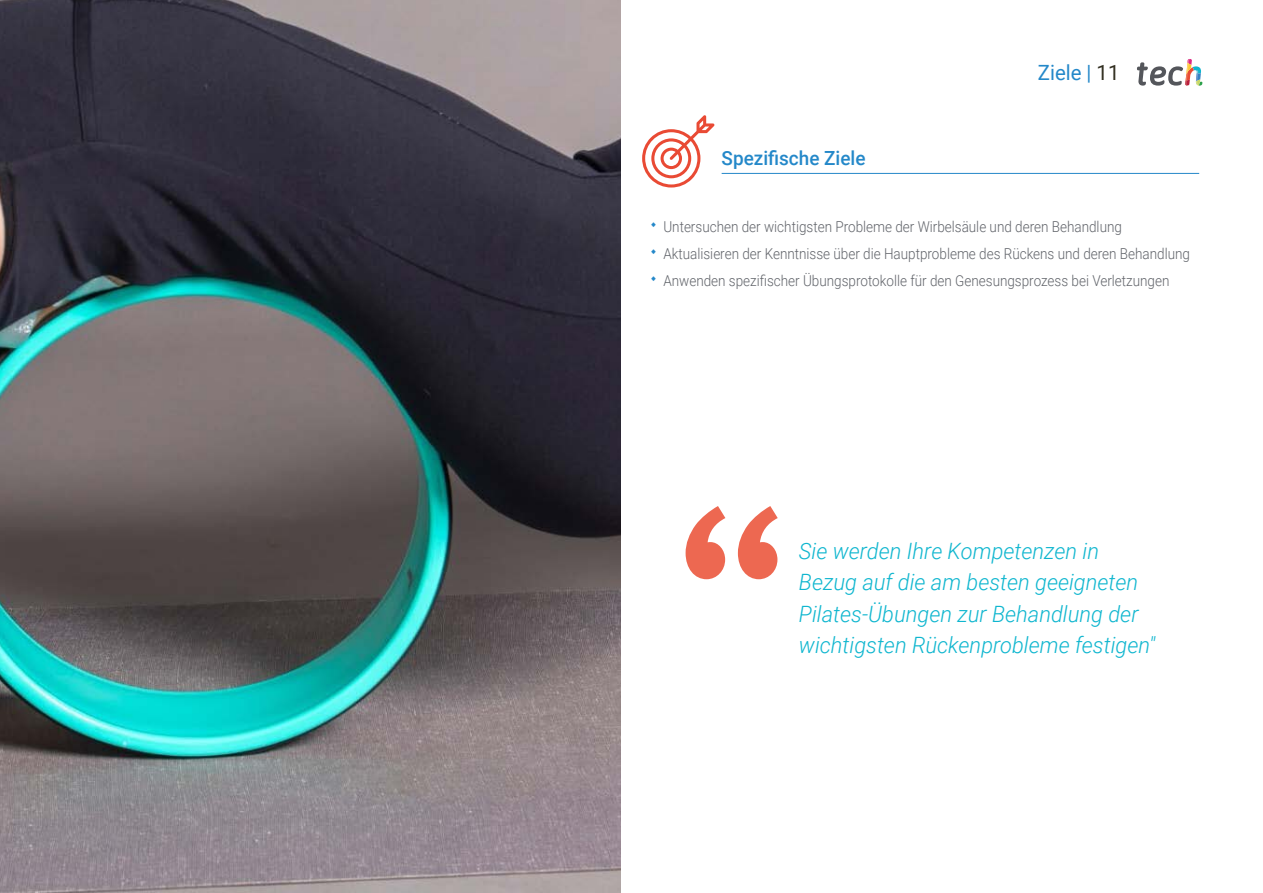
<style>
.page{position:relative;width:1263px;height:893px;background:#fff}
.page>*{position:absolute;margin:0;border:0;box-sizing:border-box;transform-origin:0 0}
.t1{font:italic 300 22.5px/31.5px "Roboto";color:#0fb6cf}
.t2{font:21px "Roboto";color:#2488c9}
.t3{font:500 19.5px "Roboto";color:#2488c9}
.t4{font:300 15px/26.7px "Roboto";color:#61646a;scale:.9 1}
.s1{color:#312e20}
</style>
<div class="page">
<svg style="left:1137px;top:59px;width:65px;height:27px"></svg>
<hr style="left:722px;top:173px;width:477px;height:1px;background:#2488c9">
<svg style="left:642px;top:115px;width:72px;height:73px"></svg>
<img style="left:0;top:0;width:621px;height:893px">
<svg style="left:686px;top:506px;width:92px;height:73px"></svg>
<h3 class="t3" style="left:722px;top:144px;width:145px">Spezifische Ziele</h3>
<h2 class="t2" style="left:1038px;top:57px;width:83px">Ziele | <span class="s1">11</span></h2>
<p class="t4" style="left:663px;top:213px;width:587px">Untersuchen der wichtigsten Probleme der Wirbelsäule und deren Behandlung<br>Aktualisieren der Kenntnisse über die Hauptprobleme des Rückens und deren Behandlung<br>Anwenden spezifischer Übungsprotokolle für den Genesungsprozess bei Verletzungen</p>
<h1 class="t1" style="left:799px;top:534px;width:358px">Sie werden Ihre Kompetenzen in Bezug auf die am besten geeigneten Pilates-Übungen zur Behandlung der wichtigsten Rückenprobleme festigen"</h1>
</div>
